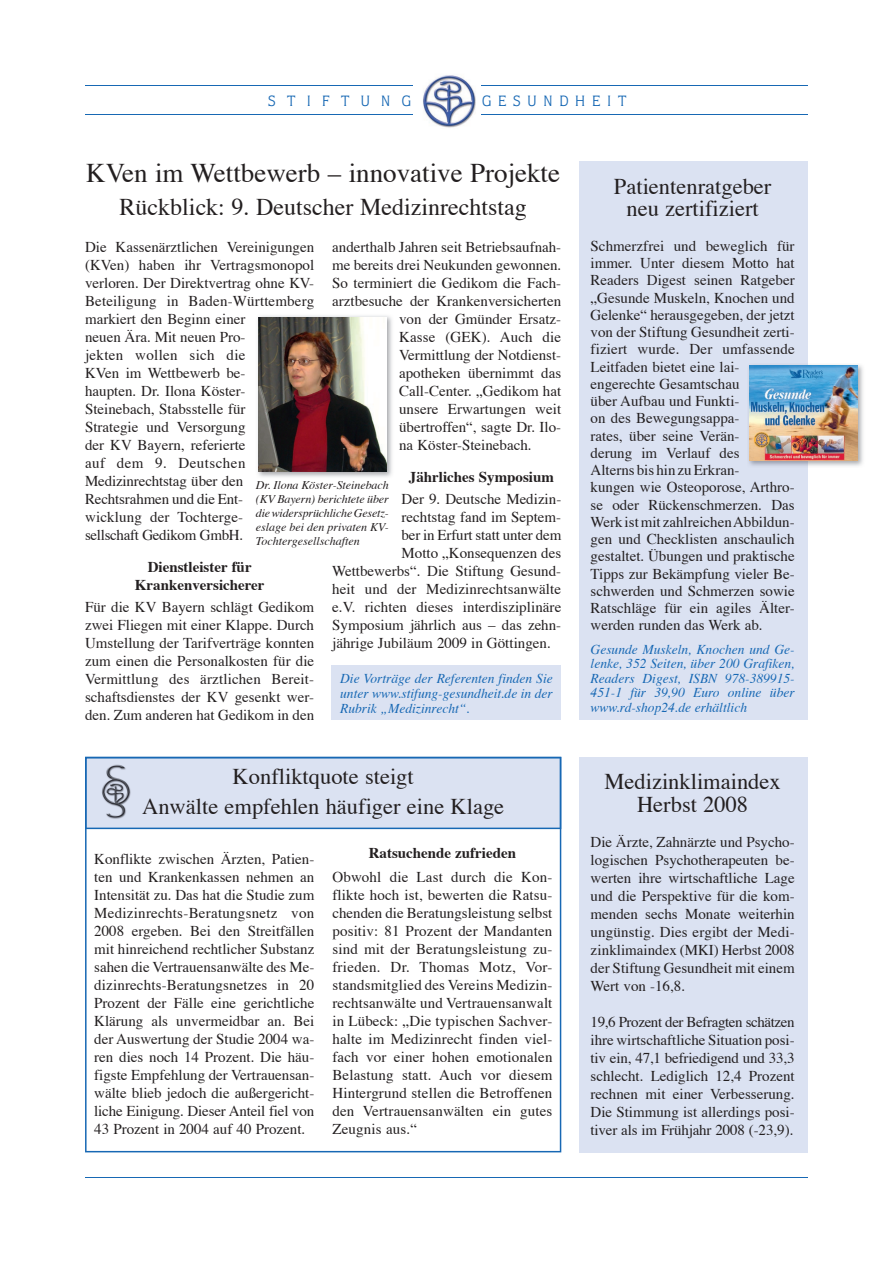
<style>
.page{position:relative;width:893px;height:1263px;background:#fff}
.page>*{position:absolute;margin:0;border:0;box-sizing:border-box;transform-origin:0 0}
.t1{font:27px "Times";color:#231f20}
.t2{font:24px "Times";color:#231f20}
.t3{font:22.5px/22.5px "Times";color:#231f20;text-align:center}
.t4{font:15px/18px "Times";color:#231f20;text-align:justify}
.t5{font:700 15px/18px "Times";color:#231f20;text-align:center}
.t6{font:15px "Quorum";letter-spacing:.45em;color:#1768b4}
.t7{font:15px "Quorum";letter-spacing:.755em;color:#1768b4}
.t8{font:italic 13.5px/14.7px "Times";color:#1768b4;text-align:justify}
.t9{font:italic 11.7px/14.1px "Times";letter-spacing:-.005em;color:#231f20;text-align:justify}
</style>
<div class="page">
<hr style="left:85px;top:85px;width:327px;height:1px;background:#1768b4">
<hr style="left:85px;top:114px;width:327px;height:1px;background:#1768b4">
<hr style="left:480px;top:85px;width:328px;height:1px;background:#1768b4">
<hr style="left:480px;top:114px;width:328px;height:1px;background:#1768b4">
<img style="left:423px;top:75px;width:58px;height:53px">
<hr style="left:85px;top:1177px;width:723px;height:1px;background:#1768b4">
<div style="left:579px;top:162px;width:229px;height:558px;background:#dbe2f2"></div>
<svg style="left:85px;top:757px;width:476px;height:395px"></svg>
<img style="left:749px;top:364px;width:114px;height:102px">
<img style="left:750px;top:366px;width:108px;height:94px">
<img style="left:92px;top:761px;width:47px;height:64px">
<div style="left:579px;top:757px;width:229px;height:395px;background:#dbe2f2"></div>
<img style="left:257px;top:315px;width:135px;height:162px">
<img style="left:258px;top:317px;width:128px;height:154px">
<div style="left:332px;top:665px;width:229px;height:55px;background:#dbe2f2"></div>
<p class="t7" style="left:268px;top:92px;width:144px">STIFTUNG</p>
<p class="t6" style="left:482px;top:92px;width:146px">GESUNDHEIT</p>
<h1 class="t1" style="left:86px;top:148px;width:475px">KVen im Wettbewerb – innovative Projekte</h1>
<h2 class="t2" style="left:120px;top:185px;width:409px">Rückblick: 9. Deutscher Medizinrechtstag</h2>
<p class="t4" style="left:85px;top:237px;width:231px;text-align:left">Die Kassenärztlichen Vereinigungen (KVen) haben ihr Vertragsmonopol verloren. Der Direktvertrag ohne KV-<br>Beteiligung in Baden-Württemberg markiert den Beginn einer<br>neuen Ära. Mit neuen Pro-<br>jekten wollen sich die<br>KVen im Wettbewerb be-<br>haupten. Dr. Ilona Köster-<br>Steinebach, Stabsstelle für<br>Strategie und Versorgung<br>der KV Bayern, referierte<br>auf dem 9. Deutschen<br>Medizinrechtstag über den<br>Rechtsrahmen und die Ent-<br>wicklung der Tochterge-<br>sellschaft Gedikom GmbH.</p>
<p class="t5" style="left:135px;top:556px;width:131px">Dienstleister für<br>Krankenversicherer</p>
<p class="t4" style="left:85px;top:597px;width:231px">Für die KV Bayern schlägt Gedikom zwei Fliegen mit einer Klappe. Durch Umstellung der Tarifverträge konnten zum einen die Personalkosten für die Vermittlung des ärztlichen Bereit&shy;schaftsdienstes der KV gesenkt wer&shy;den. Zum anderen hat Gedikom in den</p>
<p class="t4" style="left:332px;top:237px;width:231px">anderthalb Jahren seit Betriebsaufnah-</p>
<p class="t4" style="left:332px;top:255px;width:231px">me bereits drei Neukunden gewonnen.</p>
<p class="t4" style="left:332px;top:273px;width:231px">So terminiert die Gedikom die Fach-</p>
<p class="t4" style="left:332px;top:291px;width:231px">arztbesuche der Krankenversicherten</p>
<p class="t4" style="left:399px;top:309px;width:164px">von der Gmünder Ersatz-</p>
<p class="t4" style="left:399px;top:327px;width:164px">Kasse (GEK). Auch die</p>
<p class="t4" style="left:399px;top:345px;width:164px">Vermittlung der Notdienst-</p>
<p class="t4" style="left:399px;top:363px;width:164px">apotheken übernimmt das</p>
<p class="t4" style="left:399px;top:381px;width:164px">Call-Center. „Gedikom hat</p>
<p class="t4" style="left:399px;top:399px;width:164px">unsere Erwartungen weit</p>
<p class="t4" style="left:399px;top:417px;width:164px">übertroffen“, sagte Dr. Ilo-</p>
<p class="t4" style="left:399px;top:435px;width:134px">na Köster-Steinebach.</p>
<p class="t5" style="left:409px;top:466px;width:146px">Jährliches Symposium</p>
<p class="t4" style="left:402px;top:489px;width:161px">Der 9. Deutsche Medizin-</p>
<p class="t4" style="left:402px;top:507px;width:161px">rechtstag fand im Septem-</p>
<p class="t4" style="left:402px;top:525px;width:161px">ber in Erfurt statt unter dem</p>
<p class="t4" style="left:402px;top:543px;width:161px">Motto „Konsequen zen des</p>
<p class="t4" style="left:332px;top:561px;width:231px">Wettbewerbs“. Die Stiftung Gesund-</p>
<p class="t4" style="left:332px;top:579px;width:231px">heit und der Medizinrechtsanwälte</p>
<p class="t4" style="left:332px;top:597px;width:231px">e.V. richten dieses interdisziplinäre</p>
<p class="t4" style="left:332px;top:615px;width:231px">Symposium jährlich aus – das zehn-</p>
<p class="t4" style="left:332px;top:633px;width:220px">jährige Jubiläum 2009 in Göttingen.</p>
<p class="t9" style="left:256px;top:477px;width:134px">Dr. Ilona Köster-Steinebach (KV Bayern) berichtete über die widersprüchliche Gesetz&shy;eslage bei den privaten KV-Tochtergesellschaften</p>
<p class="t8" style="left:340px;top:670px;width:214px">Die Vorträge der Referenten finden Sie unter www.stifung-gesundheit.de in der Rubrik „Medizinrecht“.</p>
<h3 class="t3" style="left:142px;top:760px;width:364px;line-height:30px">Konfliktquote steigt<br>Anwälte empfehlen häufiger eine Klage</h3>
<p class="t4" style="left:94px;top:849px;width:222px">Konflikte zwischen Ärzten, Patien&shy;ten und Krankenkassen nehmen an Intensität zu. Das hat die Studie zum Medizinrechts-Beratungsnetz von 2008 ergeben. Bei den Streitfällen mit hinreichend rechtlicher Substanz sahen die Vertrauensanwälte des Me&shy;dizinrechts-Beratungsnetzes in 20<br>Prozent der Fälle eine gerichtliche Klärung als unvermeidbar an. Bei der Auswertung der Studie 2004 wa&shy;ren dies noch 14 Prozent. Die häu&shy;figste Empfehlung der Vertrauensan&shy;wälte blieb jedoch die außergericht&shy;liche Einigung. Dieser Anteil fiel von 43 Prozent in 2004 auf 40 Prozent.</p>
<p class="t5" style="left:369px;top:842px;width:149px">Ratsuchende zufrieden</p>
<p class="t4" style="left:332px;top:867px;width:222px">Obwohl die Last durch die Kon&shy;flikte hoch ist, bewerten die Ratsu&shy;chenden die Beratungsleistung selbst positiv: 81 Prozent der Mandanten sind mit der Beratungsleistung zu&shy;frieden. Dr. Thomas Motz, Vor&shy;standsmitglied des Vereins Medizin&shy;rechtsanwälte und Vertrauensanwalt in Lübeck: „Die typischen Sachver&shy;halte im Medizinrecht finden viel&shy;fach vor einer hohen emotionalen Belastung statt. Auch vor diesem Hintergrund stellen die Betroffenen den Vertrauensanwälten ein gutes Zeugnis aus.“</p>
<h3 class="t3" style="left:614px;top:173px;width:159px">Patientenratgeber neu zertifiziert</h3>
<p class="t4" style="left:591px;top:236px;width:206px;line-height:17.2px;text-align:left">Schmerzfrei und beweglich für immer. Unter diesem Motto hat<br>Readers Digest seinen Ratgeber „Gesunde Muskeln, Knochen und<br>Gelenke“ herausgegeben, der jetzt von der Stiftung Gesundheit zerti&shy;fiziert wurde. Der umfassende<br>Leitfaden bietet eine lai&shy;engerechte Gesamtschau<br>über Aufbau und Funkti-<br>on des Bewegungsappa-<br>rates, über seine Verän-<br>derung im Verlauf des<br>Alterns bis hin zu Erkran-<br>kungen wie Osteoporose, Arthro&shy;se oder Rückenschmerzen. Das<br>Werk ist mit zahlreichen Abbildun&shy;gen und Checklisten anschaulich gestaltet. Übungen und praktische<br>Tipps zur Bekämpfung vieler Be&shy;schwerden und Schmerzen sowie<br>Ratschläge für ein agiles Älter&shy;werden runden das Werk ab.</p>
<p class="t8" style="left:591px;top:641px;width:206px">Gesunde Muskeln, Knochen und Ge&shy;lenke, 352 Seiten, über 200 Grafi ken, Readers Digest, ISBN 978-389915- 451-1 für 39,90 Euro online über www.rd-shop24.de erhältlich</p>
<h3 class="t3" style="left:604px;top:768px;width:178px">Medizinklimaindex<br>Herbst 2008</h3>
<p class="t4" style="left:591px;top:831px;width:206px">Die Ärzte, Zahnärzte und Psycho&shy;logischen Psychotherapeuten be&shy;werten ihre wirtschaftliche Lage und die Perspektive für die kom&shy;menden sechs Monate weiterhin ungünstig. Dies ergibt der Medi&shy;zinklimaindex (MKI) Herbst 2008 der Stiftung Gesundheit mit einem Wert von -16,8.</p>
<p class="t4" style="left:591px;top:1011px;width:206px">19,6 Prozent der Befragten schätzen ihre wirtschaftliche Situation posi&shy;tiv ein, 47,1 befriedigend und 33,3 schlecht. Lediglich 12,4 Pro zent rechnen mit einer Verbesserung.<br>Die Stimmung ist allerdings posi&shy;tiver als im Frühjahr 2008 (-23,9).</p>
</div>
